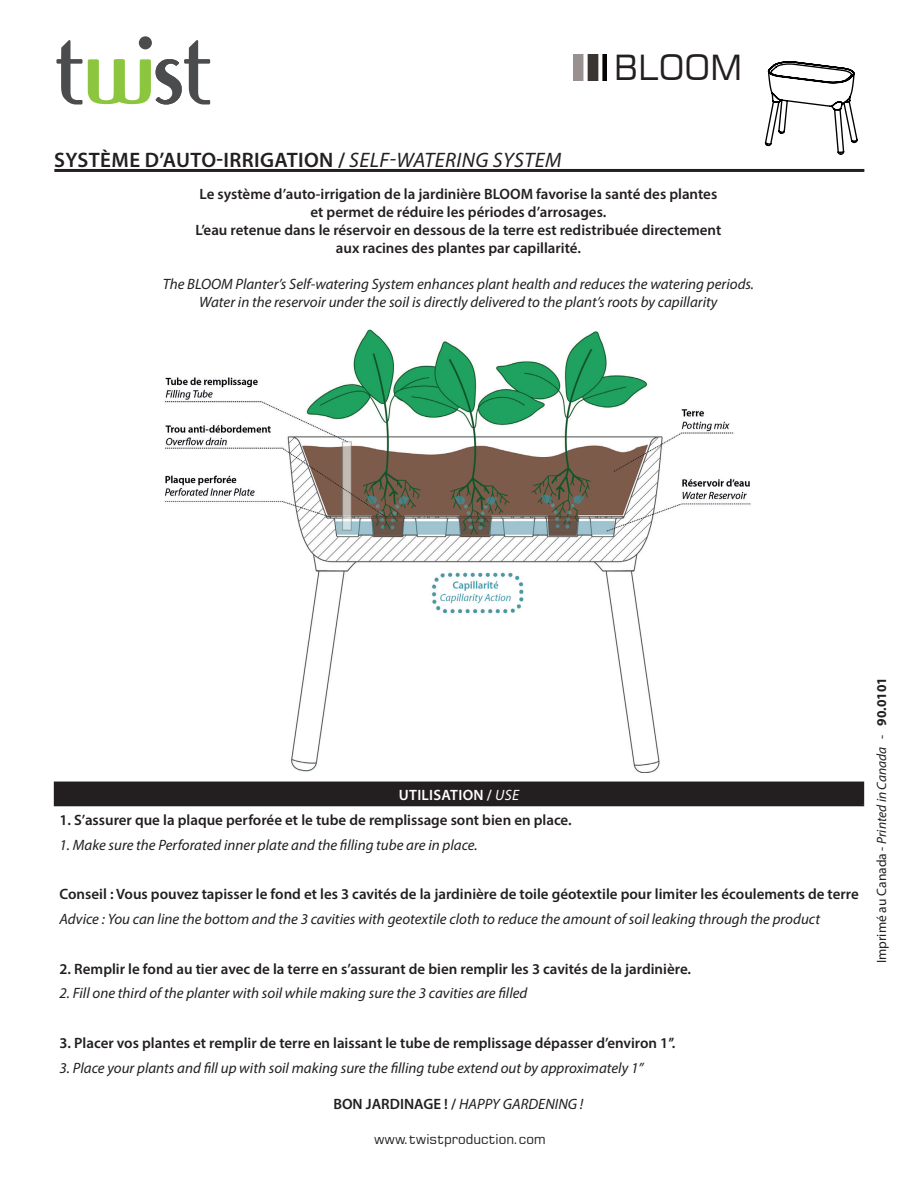
<style>
.page{position:relative;width:918px;height:1188px;background:#fff}
.page>*{position:absolute;margin:0;border:0;box-sizing:border-box;transform-origin:0 0}
.Nom_de_produit{font:34.5px "Square 721 BT";color:#231f20}
.Titre_bilingue{font:600 21px "Myriad Pro";letter-spacing:.02em;color:#231f20}
.Bullet_REG{font:600 15px "Myriad Pro";color:#231f20}
.Bullet_REG-2{font:italic 15px "Myriad Pro";color:#231f20}
.ETAPE_BLANC{font:600 15px "Myriad Pro";letter-spacing:.02em;color:#fff}
.Titre_bilingue-2{font:13.5px "Myriad Pro";color:#231f20}
.t1{font:13.5px "Square 721 BT";color:#231f20}
.s1{font-weight:400;font-style:italic}
.s2{font-weight:600;font-style:normal}
.s3{font-style:italic}
.s4{font-weight:700}
</style>
<div class="page">
<svg style="left:139px;top:36px;width:13px;height:13px"></svg>
<svg style="left:56px;top:40px;width:154px;height:65px"></svg>
<hr style="left:54px;top:169px;width:810px;height:3px;background:#231f20">
<img style="left:573px;top:55px;width:33px;height:25px">
<img style="left:164px;top:329px;width:587px;height:443px">
<svg style="left:764px;top:61px;width:94px;height:94px"></svg>
<div style="left:55px;top:782px;width:808px;height:24px;background:#231f20"></div>
<hr style="left:54px;top:782px;width:810px;height:1px;background:#231f20">
<svg style="left:54px;top:783px;width:1px;height:22px"></svg>
<svg style="left:863px;top:783px;width:1px;height:22px"></svg>
<hr style="left:54px;top:805px;width:810px;height:1px;background:#231f20">
<p class="Titre_bilingue" style="left:54px;top:146px;width:509px">SYSTÈME D’AUTO-IRRIGATION / <span class="s1">SELF-WATERING SYSTEM</span></p>
<p class="Nom_de_produit" style="left:614px;top:46px;width:130px">BLOOM</p>
<p class="Bullet_REG" style="left:200px;top:184px;width:519px">Le système d’auto-irrigation de la jardinière BLOOM favorise la santé des plantes</p>
<p class="Bullet_REG" style="left:311px;top:202px;width:297px">et permet de réduire les périodes d’arrosages.</p>
<p class="Bullet_REG" style="left:195px;top:220px;width:527px">L’eau retenue dans le réservoir en dessous de la terre est redistribuée directement</p>
<p class="Bullet_REG" style="left:336px;top:238px;width:247px">aux racines des plantes par capillarité.</p>
<p class="Bullet_REG-2" style="left:163px;top:274px;width:593px">The BLOOM Planter’s Self-watering System enhances plant health and reduces the watering periods.</p>
<p class="Bullet_REG-2" style="left:199px;top:292px;width:520px">Water in the reservoir under the soil is directly delivered to the plant’s roots by capillarity</p>
<p class="ETAPE_BLANC" style="left:399px;top:785px;width:122px">UTILISATION / <span class="s1">USE</span></p>
<p class="Bullet_REG" style="left:60px;top:811px;width:514px">1. S’assurer que la plaque perforée et le tube de remplissage sont bien en place.</p>
<p class="Bullet_REG-2" style="left:60px;top:836px;width:420px">1. Make sure the Perforated inner plate and the filling tube are in place.</p>
<p class="Bullet_REG" style="left:60px;top:885px;width:801px">Conseil : Vous pouvez tapisser le fond et les 3 cavités de la jardinière de toile géotextile pour limiter les écoulements de terre</p>
<p class="Bullet_REG-2" style="left:60px;top:910px;width:762px">Advice : You can line the bottom and the 3 cavities with geotextile cloth to reduce the amount of soil leaking through the product</p>
<p class="Bullet_REG" style="left:60px;top:959px;width:633px">2. Remplir le fond au tier avec de la terre en s’assurant de bien remplir les 3 cavités de la jardinière.</p>
<p class="Bullet_REG-2" style="left:60px;top:984px;width:469px">2. Fill one third of the planter with soil while making sure the 3 cavities are filled</p>
<p class="Bullet_REG" style="left:60px;top:1033px;width:617px">3. Placer vos plantes et remplir de terre en laissant le tube de remplissage dépasser d’environ 1’’.</p>
<p class="Bullet_REG-2" style="left:60px;top:1058px;width:585px">3. Place your plants and fill up with soil making sure the filling tube extend out by approximately 1”</p>
<p class="Bullet_REG-2" style="left:333px;top:1094px;width:252px"><span class="s2">BON JARDINAGE ! /</span> HAPPY GARDENING !</p>
<p class="t1" style="left:374px;top:1131px;width:173px">www.twistproduction.com</p>
<p class="Titre_bilingue-2" style="left:873px;top:963px;width:287px;rotate:-90deg">Imprimé au Canada - <span class="s3">Printed in Canada</span> - <span class="s4">90.0101</span></p>
</div>
